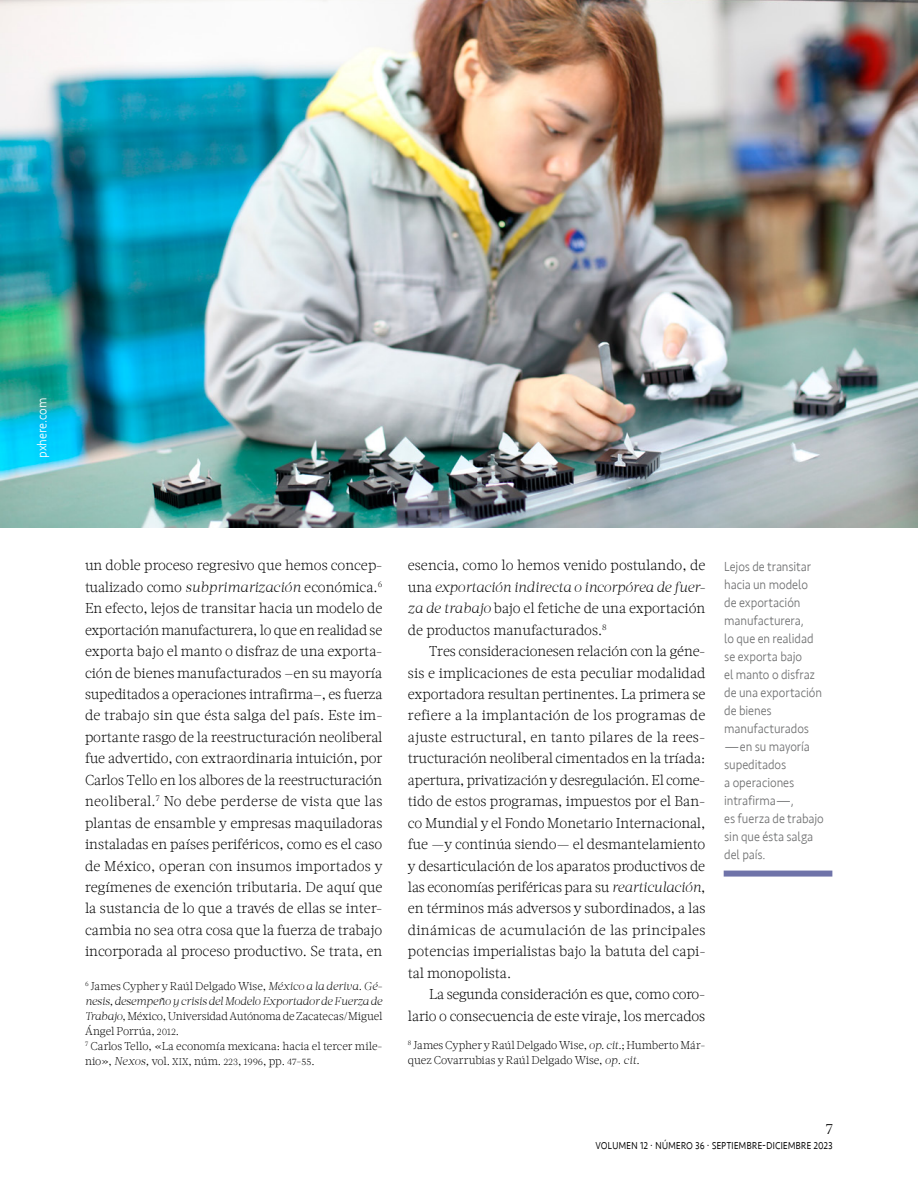
<style>
.page{position:relative;width:918px;height:1188px;background:#fff}
.page>*{position:absolute;margin:0;border:0;box-sizing:border-box;transform-origin:0 0}
.t1{font:300 15px "Acta W01";color:#000}
.t2{font:300 14.25px/21.5px "Acta W01";letter-spacing:-.005em;color:#000;text-align:justify}
.t3{font:300 13.5px/18px "Seravek";letter-spacing:-.005em;color:#707172;scale:.91 1}
.t4{font:300 13.5px "Seravek";letter-spacing:-.015em;color:#000;scale:.8 1}
.t5{font:300 13.5px "Seravek";letter-spacing:-.005em;color:#fff;scale:.91 1}
.t6{font:300 11.25px/15px "Acta W01";letter-spacing:-.005em;color:#000}
.s1{font-style:italic}
.s2{font-size:9.45px}
.s3{font-family:"Acta W01 Light SC850";font-weight:400;font-size:9.6px}
</style>
<div class="page">
<div style="left:724px;top:871px;width:108px;height:6px;background:#6f73a9"></div>
<img style="left:0;top:0;width:918px;height:527px">
<p class="t5" style="left:34px;top:458px;width:67px;rotate:-90deg">pxhere.com</p>
<p class="t2" style="left:85px;top:555px;width:299px">un doble proceso regresivo que hemos concep&shy;tualizado como <span class="s1">subprimarización</span> económica.<sup>6<br></sup>En efecto, lejos de transitar hacia un modelo de exportación manufacturera, lo que en realidad se exporta bajo el manto o disfraz de una exporta&shy;ción de bienes manufacturados —en su mayoría supeditados a operaciones intrafirma—, es fuerza de trabajo sin que ésta salga del país. Este im&shy;portante rasgo de la reestructuración neoliberal fue advertido, con extraordinaria intuición, por Carlos Tello en los albores de la reestructuración neoliberal.<sup>7</sup> No debe perderse de vista que las plantas de ensamble y empresas maquiladoras instaladas en países periféricos, como es el caso de México, operan con insumos importados y regímenes de exención tributaria. De aquí que la sustancia de lo que a través de ellas se inter&shy;cambia no sea otra cosa que la fuerza de trabajo incorporada al proceso productivo. Se trata, en</p>
<p class="t6" style="left:85px;top:978px;width:299px"><sup>6</sup> James Cypher y Raúl Delgado Wise, <span class="s1">México a la deriva. Gé&shy;nesis, desempeño y crisis del Modelo Exportador de Fuerza de Trabajo</span>, México, Universidad Autónoma de Zacatecas/Miguel Ángel Porrúa, <span class="s2">2012</span>.<br><sup>7</sup> Carlos Tello, «La economía mexicana: hacia el tercer mile&shy;nio», <span class="s1">Nexos,</span> vol. <span class="s3">xix</span>, núm. <span class="s2">223</span>, <span class="s2">1996</span>, pp. <span class="s2">47</span>-<span class="s2">55</span>.</p>
<p class="t2" style="left:408px;top:555px;width:299px">esencia, como lo hemos venido postulando, de una <span class="s1">exportación indirecta o incorpórea de fuer&shy;za de trabajo</span> bajo el fetiche de una exportación de productos manufacturados.<sup>8</sup></p>
<p class="t2" style="left:408px;top:640px;width:299px;text-indent:21px">Tres consideracionesen relación con la géne&shy;sis e implicaciones de esta peculiar modalidad exportadora resultan pertinentes. La primera se refiere a la implantación de los programas de ajuste estructural, en tanto pilares de la rees&shy;tructuración neoliberal cimentados en la tríada: apertura, privatización y desregulación. El come&shy;tido de estos programas, impuestos por el Ban&shy;co Mundial y el Fondo Monetario Internacional, fue —y continúa siendo— el desmantelamiento y desarticulación de los aparatos productivos de las economías periféricas para su <span class="s1">rearticulación</span>, en términos más adversos y subordinados, a las dinámicas de acumulación de las principales potencias imperialistas bajo la batuta del capi&shy;tal monopolista.</p>
<p class="t2" style="left:408px;top:984px;width:299px;text-align:right">La segunda consideración es que, como coro&shy;lario o consecuencia de este viraje, los mercados</p>
<p class="t6" style="left:408px;top:1037px;width:299px"><sup>8</sup> James Cypher y Raúl Delgado Wise, <span class="s1">op. cit.</span>; Humberto Már&shy;quez Covarrubias y Raúl Delgado Wise, <span class="s1">op. cit.</span></p>
<p class="t3" style="left:724px;top:558px;width:111px">Lejos de transitar hacia un modelo<br>de exportación manufacturera,<br>lo que en realidad se exporta bajo<br>el manto o disfraz de una exportación de bienes manufacturados —en su mayoría supeditados<br>a operaciones intrafirma—,<br>es fuerza de trabajo sin que ésta salga del país.</p>
<p class="t1" style="left:826px;top:1120px;width:9px">7</p>
<p class="t4" style="left:596px;top:1137px;width:298px">volumen 12 · número 36 · septiembre-diciembre 2023</p>
</div>
